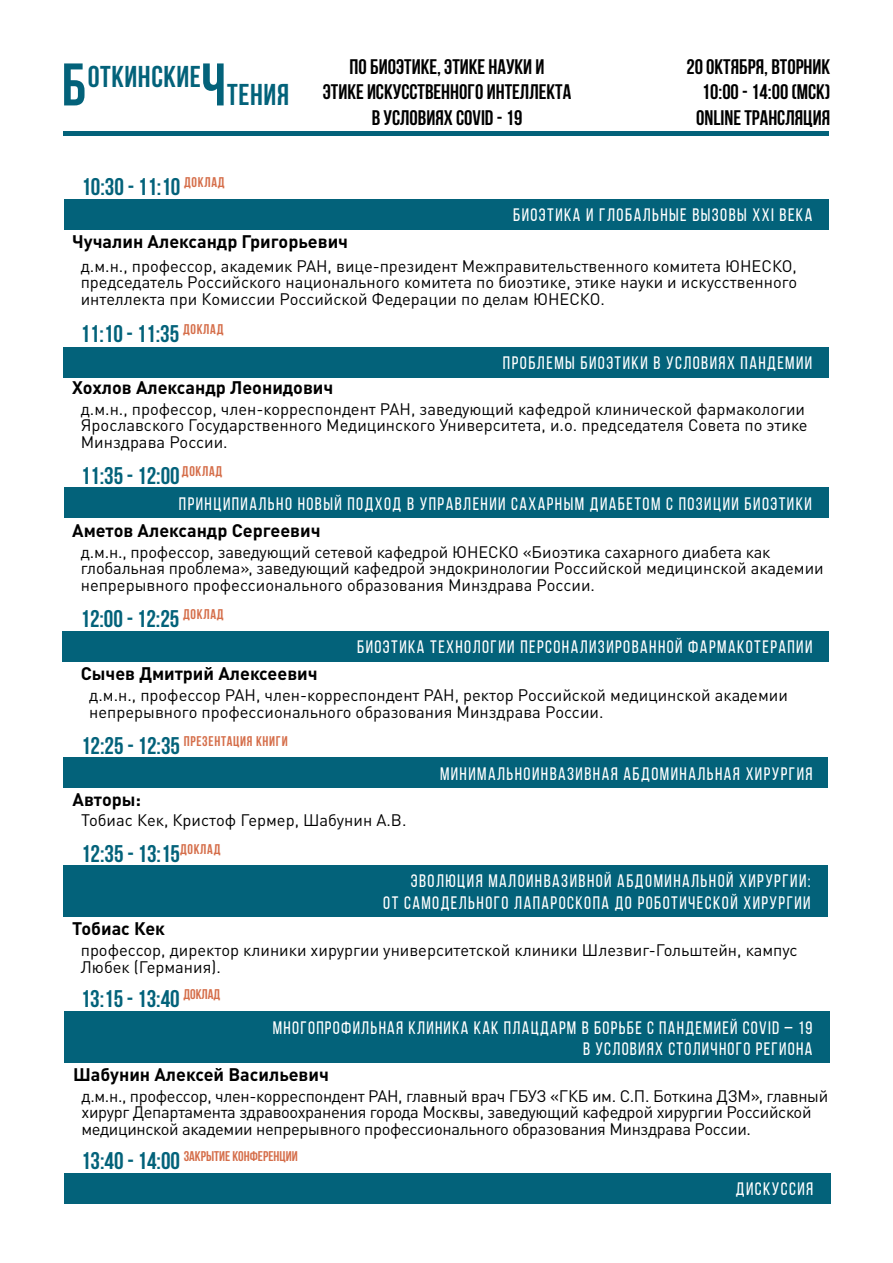
<style>
.page{position:relative;width:893px;height:1263px;background:#fff}
.page>*{position:absolute;margin:0;border:0;box-sizing:border-box;transform-origin:0 0}
.t1{font:700 30px "Bebas Neue";letter-spacing:.02em;color:#03627a}
.t2{font:700 24px "Bebas Neue";color:#03627a}
.t3{font:700 21px/25.2px "Bebas Neue";color:#000;text-align:center}
.t4{font:18px/21px "Bebas Neue";letter-spacing:.08em;color:#fff;text-align:right}
.t5{font:700 18px "Adihaus DIN";color:#000}
.t6{font:16.5px/16.5px "Adihaus DIN";letter-spacing:-.005em;color:#000}
.t7{font:700 13.95px "Bebas Neue";color:#d56e4a}
.t8{font:700 13.95px "Bebas Neue";letter-spacing:.05em;color:#d56e4a}
.s1{font-size:60px}
.s2{font-size:24px;color:#03627a}
</style>
<div class="page">
<div style="left:64px;top:199px;width:765px;height:31px;background:#03627a"></div>
<div style="left:64px;top:488px;width:764px;height:30px;background:#03627a"></div>
<div style="left:63px;top:347px;width:766px;height:30px;background:#03627a"></div>
<div style="left:63px;top:631px;width:766px;height:31px;background:#03627a"></div>
<div style="left:63px;top:865px;width:764px;height:52px;background:#03627a"></div>
<div style="left:64px;top:757px;width:764px;height:31px;background:#03627a"></div>
<div style="left:64px;top:1011px;width:765px;height:52px;background:#03627a"></div>
<div style="left:64px;top:1173px;width:766px;height:31px;background:#03627a"></div>
<hr style="left:64px;top:132px;width:765px;height:4px;background:#03627a">
<h1 class="t1" style="left:62px;top:61px;width:229px"><span class="s1">Б</span>ОТКИНСКИЕ <span class="s1">Ч</span>ТЕНИЯ</h1>
<h2 class="t2" style="left:81px;top:173px;width:145px">10:30 - 11:10 <sup>ДОКЛАД</sup></h2>
<p class="t3" style="left:323px;top:54px;width:250px">ПО БИОЭТИКЕ, ЭТИКЕ НАУКИ И<br>ЭТИКЕ ИСКУССТВЕННОГО ИНТЕЛЛЕКТА<br>В УСЛОВИЯХ COVID - 19</p>
<p class="t3" style="left:696px;top:54px;width:136px;text-align:justify;text-indent:-10px">20 ОКТЯБРЯ, ВТОРНИК 10:00 - 14:00 (МСК)<br>ONLINE ТРАНСЛЯЦИЯ</p>
<p class="t4" style="left:513px;top:204px;width:301px">Биоэтика и глобальные вызовы XXI века</p>
<p class="t5" style="left:72px;top:226px;width:277px">Чучалин Александр Григорьевич</p>
<p class="t6" style="left:81px;top:256px;width:718px;text-align:justify">д.м.н., профессор, академик РАН, вице-президент Межправительственного комитета ЮНЕСКО, председатель Российского национального комитета по биоэтике, этике науки и искусственного интеллекта при Комиссии Российской Федерации по делам ЮНЕСКО.</p>
<h2 class="t2" style="left:80px;top:320px;width:145px">11:10 - 11:35 <sup>ДОКЛАД</sup></h2>
<p class="t4" style="left:503px;top:352px;width:311px">Проблемы биоэтики в условиях пандемии</p>
<p class="t5" style="left:72px;top:373px;width:262px">Хохлов Александр Леонидович</p>
<p class="t6" style="left:81px;top:399px;width:728px">д.м.н., профессор, член-корреспондент РАН, заведующий кафедрой клинической фармакологии<br>Ярославского Государственного Медицинского Университета, и.о. председателя Совета по этике<br>Минздрава России.</p>
<h2 class="t2" style="left:81px;top:463px;width:143px">11:35 - 12:00 <sup>ДОКЛАД</sup></h2>
<p class="t4" style="left:179px;top:492px;width:634px">Принципиально новый подход в управлении сахарным диабетом с позиции биоэтики</p>
<p class="t5" style="left:72px;top:515px;width:250px">Аметов Александр Сергеевич</p>
<p class="t6" style="left:81px;top:542px;width:744px">д.м.н., профессор, заведующий сетевой кафедрой ЮНЕСКО «Биоэтика сахарного диабета как глобальная проблема», заведующий кафедрой эндокринологии Российской медицинской академии непрерывного профессионального образования Минздрава России.</p>
<h2 class="t2" style="left:81px;top:605px;width:145px">12:00 - 12:25 <sup>ДОКЛАД</sup></h2>
<p class="t4" style="left:357px;top:636px;width:457px">Биоэтика технологии персонализированной фармакотерапии</p>
<p class="t5" style="left:81px;top:659px;width:238px">Сычев Дмитрий Алексеевич</p>
<p class="t6" style="left:89px;top:685px;width:700px">д.м.н., профессор РАН, член-корреспондент РАН, ректор Российской медицинской академии непрерывного профессионального образования Минздрава России.</p>
<p class="t8" style="left:81px;top:733px;width:208px"><span class="s2">12:25 - 12:35</span> ПРЕЗЕНТАЦИЯ КНИГИ</p>
<p class="t5" style="left:73px;top:784px;width:70px">Авторы:</p>
<p class="t6" style="left:81px;top:811px;width:327px">Тобиас Кек, Кристоф Гермер, Шабунин А.В.</p>
<h2 class="t2" style="left:81px;top:840px;width:141px">12:35 - 13:15<sup>ДОКЛАД</sup></h2>
<p class="t4" style="left:440px;top:763px;width:374px">Минимальноинвазивная абдоминальная хирургия</p>
<p class="t4" style="left:383px;top:870px;width:429px">Эволюция малоинвазивной абдоминальной хирургии:<br>от самодельного лапароскопа до роботической хирургии</p>
<p class="t5" style="left:72px;top:914px;width:94px">Тобиас Кек</p>
<p class="t6" style="left:81px;top:940px;width:718px">профессор, директор клиники хирургии университетской клиники Шлезвиг-Гольштейн, кампус<br>Любек (Германия).</p>
<h2 class="t2" style="left:81px;top:985px;width:141px">13:15 - 13:40 <sup>ДОКЛАД</sup></h2>
<p class="t4" style="left:273px;top:1016px;width:541px">Многопрофильная клиника как плацдарм в борьбе с пандемией COVID – 19 в условиях столичного региона</p>
<p class="t5" style="left:73px;top:1059px;width:257px">Шабунин Алексей Васильевич</p>
<p class="t6" style="left:81px;top:1086px;width:748px">д.м.н., профессор, член-корреспондент РАН, главный врач ГБУЗ «ГКБ им. С.П. Боткина ДЗМ», главный хирург Департамента здравоохранения города Москвы, заведующий кафедрой хирургии Российской медицинской академии непрерывного профессионального образования Минздрава России.</p>
<p class="t7" style="left:81px;top:1149px;width:218px"><span class="s2">13:40 - 14:00</span> ЗАКРЫТИЕ КОНФЕРЕНЦИИ</p>
<p class="t4" style="left:736px;top:1178px;width:79px">дискуссия</p>
</div>
